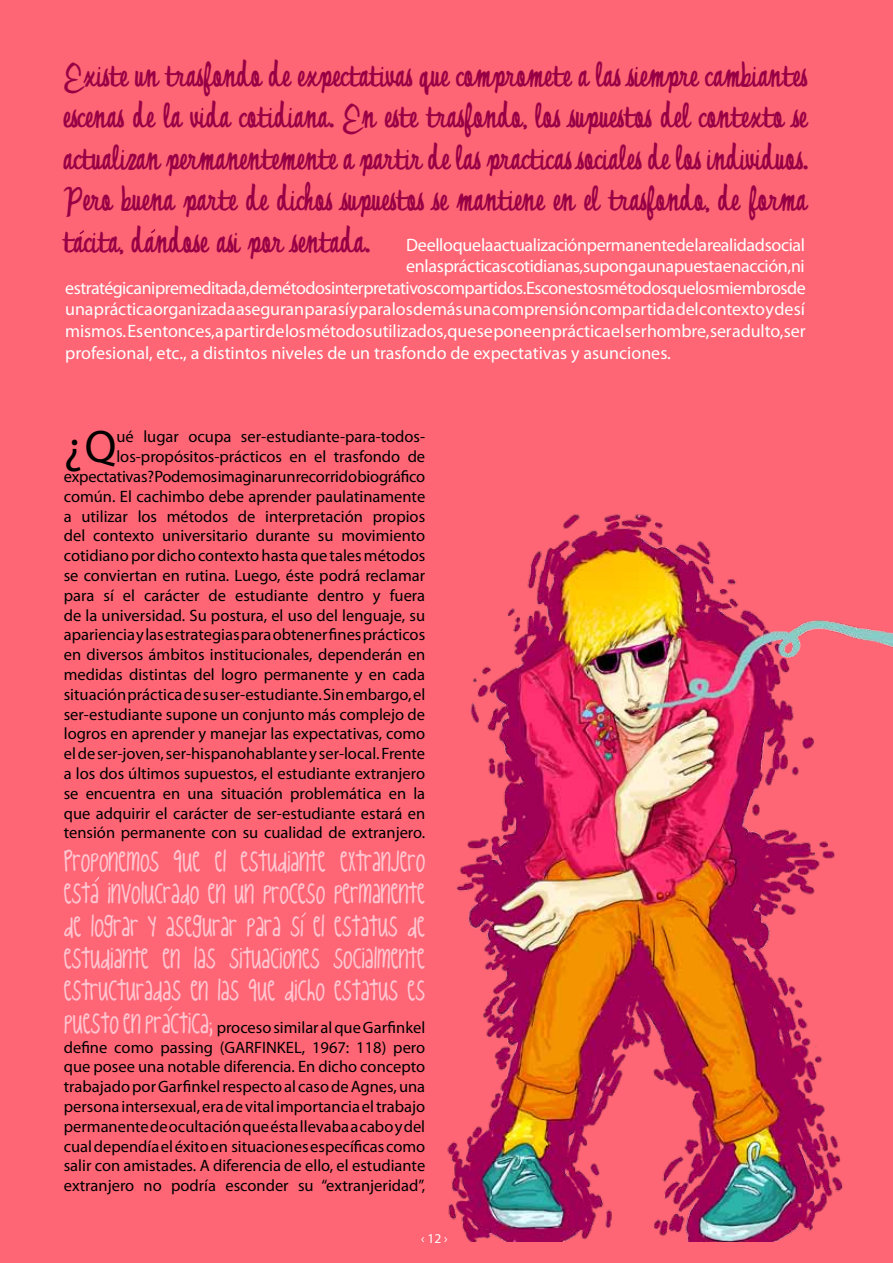
<style>
.page{position:relative;width:893px;height:1263px;background:#fe6575}
.page>*{position:absolute;margin:0;border:0;box-sizing:border-box;transform-origin:0 0}
.t1{font:45.9px "Myriad Pro";color:#000}
.t2{font:34.5px/41.4px "Jonny Quest Classic";color:#980045;text-align:justify}
.t3{font:27px/32.4px "kingcoo LKC";color:#fec6d1;text-align:justify}
.t4{font:18px "Myriad Pro";letter-spacing:-.01em;color:#fff}
.t5{font:18px "Myriad Pro";letter-spacing:-.03em;color:#fff}
.t6{font:16.5px/19.8px "Myriad Pro";color:#000;text-align:right}
.t7{font:13.5px "Myriad Pro";color:#fff}
.s1{font-family:"kingcoo LKC";font-size:27px;color:#fec6d1}
</style>
<div class="page">
<img style="left:447px;top:514px;width:446px;height:728px">
<svg style="left:79px;top:230px;width:5px;height:5px"></svg>
<svg style="left:151px;top:229px;width:5px;height:4px"></svg>
<svg style="left:167px;top:1006px;width:6px;height:5px"></svg>
<svg style="left:301px;top:912px;width:5px;height:6px"></svg>
<p class="t2" style="left:64px;top:56px;width:746px">Existe un trasfondo de expectativas que compromete a las siempre cambiantes escenas de la vida cotidiana. En este trasfondo, los supuestos del contexto se actualizan permanentemente a partir de las practicas sociales de los individuos.<br>Pero buena parte de dichos supuestos se mantiene en el trasfondo, de forma tacita, dandose asi por sentada.</p>
<p class="t4" style="left:406px;top:233px;width:400px">De ello que la actualización permanente de la realidad social</p>
<p class="t4" style="left:406px;top:255px;width:400px">en las prácticas cotidianas, suponga una puesta en acción, ni</p>
<p class="t5" style="left:65px;top:277px;width:742px">estratégica ni premeditada, de métodos interpretativos compartidos. Es con estos métodos que los miembros de</p>
<p class="t4" style="left:65px;top:298px;width:741px">una práctica organizada aseguran para sí y para los demás una comprensión compartida del contexto y de sí</p>
<p class="t4" style="left:65px;top:320px;width:742px">mismos. Es entonces, a partir de los métodos utilizados, que se pone en práctica el ser hombre, ser adulto, ser</p>
<p class="t4" style="left:65px;top:341px;width:607px">profesional, etc., a distintos niveles de un trasfondo de expectativas y asunciones.</p>
<p class="t6" style="left:64px;top:427px;width:363px">ué lugar ocupa ser-estudiante-para-todos&shy;los-propósitos-prácticos en el trasfondo de expectativas? Podemos imaginar un recorrido biográfico común. El cachimbo debe aprender paulatinamente a utilizar los métodos de interpretación propios del contexto universitario durante su movimiento cotidiano por dicho contexto hasta que tales métodos se conviertan en rutina. Luego, éste podrá reclamar para sí el carácter de estudiante dentro y fuera de la universidad. Su postura, el uso del lenguaje, su apariencia y las estrategias para obtener fines prácticos en diversos ámbitos institucionales, dependerán en medidas distintas del logro permanente y en cada situación práctica de su ser-estudiante. Sin embargo, el ser-estudiante supone un conjunto más complejo de logros en aprender y manejar las expectativas, como el de ser-joven, ser-hispanohablante y ser-local. Frente a los dos últimos supuestos, el estudiante extranjero se encuentra en una situación problemática en la que adquirir el carácter de ser-estudiante estará en tensión permanente con su cualidad de extranjero.</p>
<h3 class="t3" style="left:64px;top:845px;width:363px">Proponemos que el estudiante extranjero esta involucrado en un proceso permanente de lograr y asegurar para si el estatus de estudiante en las situaciones socialmente estructuradas en las que dicho estatus es</h3>
<p class="t6" style="left:64px;top:1017px;width:363px;text-align:justify"><span class="s1">puesto en practica;</span> proceso similar al que Garfinkel define como passing (GARFINKEL, 1967: 118) pero que posee una notable diferencia. En dicho concepto trabajado por Garfinkel respecto al caso de Agnes, una persona intersexual, era de vital importancia el trabajo permanente de ocultación que ésta llevaba a cabo y del cual dependía el éxito en situaciones específicas como salir con amistades. A diferencia de ello, el estudiante extranjero no podría esconder su “extranjeridad”,</p>
<h1 class="t1" style="left:64px;top:418px;width:54px">¿Q</h1>
<p class="t7" style="left:421px;top:1230px;width:28px">‹ 12 ›</p>
</div>
